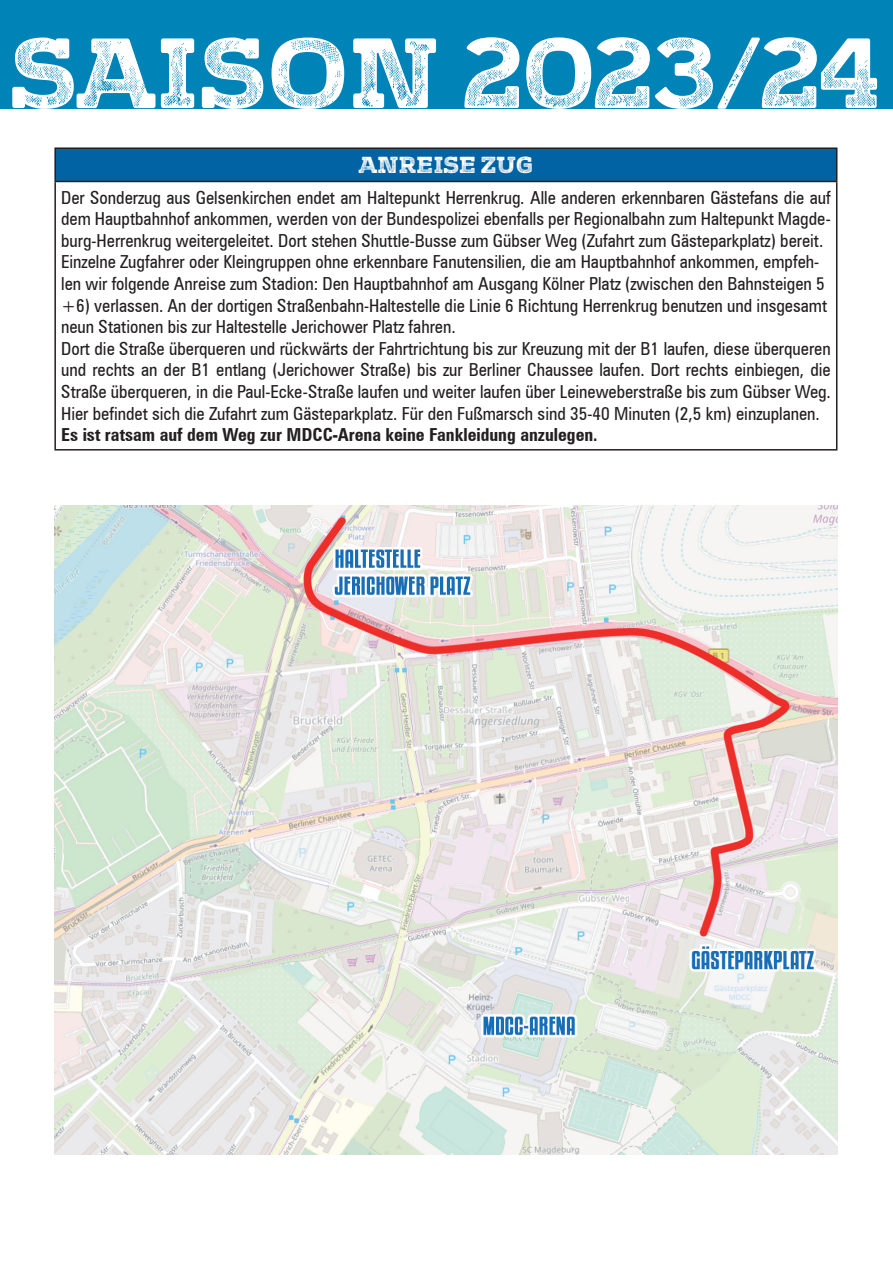
<style>
.page{position:relative;width:893px;height:1263px;background:#fff}
.page>*{position:absolute;margin:0;border:0;box-sizing:border-box;transform-origin:0 0}
.t1{font:90px "Vezus Serif Texture One";letter-spacing:-.01em;color:#fff}
.t2{font:21px "Vezus Serif Texture One";color:#fff}
.t3{font:condensed 18px/21.6px "Zurich BT";color:#231f20}
.t4{font:700 condensed 18px "Zurich BT";color:#231f20}
</style>
<div class="page">
<div style="left:0;top:0;width:893px;height:108px;background:#0083b6"></div>
<div style="left:55px;top:148px;width:782px;height:33px;background:#0163a3"></div>
<hr style="left:54px;top:147px;width:783px;height:2px;background:#231f20">
<hr style="left:54px;top:149px;width:2px;height:32px;background:#231f20">
<hr style="left:836px;top:149px;width:1px;height:32px;background:#231f20">
<hr style="left:54px;top:181px;width:783px;height:1px;background:#231f20">
<hr style="left:54px;top:182px;width:2px;height:267px;background:#231f20">
<hr style="left:836px;top:182px;width:1px;height:267px;background:#231f20">
<hr style="left:54px;top:449px;width:783px;height:1px;background:#231f20">
<img style="left:54px;top:506px;width:783px;height:648px">
<h1 class="t1" style="left:10px;top:12px;width:874px">SAISON 2023/24</h1>
<p class="t2" style="left:359px;top:151px;width:176px">ANREISE ZUG</p>
<p class="t3" style="left:61px;top:186px;width:771px">Der Sonderzug aus Gelsenkirchen endet am Haltepunkt Herrenkrug. Alle anderen erkennbaren Gästefans die auf dem Hauptbahnhof ankommen, werden von der Bundespolizei ebenfalls per Regionalbahn zum Haltepunkt Magde&shy;burg-Herrenkrug weitergeleitet. Dort stehen Shuttle-Busse zum Gübser Weg (Zufahrt zum Gästeparkplatz) bereit.<br>Einzelne Zugfahrer oder Kleingruppen ohne erkennbare Fanutensilien, die am Hauptbahnhof ankommen, empfeh&shy;len wir folgende Anreise zum Stadion: Den Hauptbahnhof am Ausgang Kölner Platz (zwischen den Bahnsteigen 5 +6) verlassen. An der dortigen Straßenbahn-Haltestelle die Linie 6 Richtung Herrenkrug benutzen und insgesamt neun Stationen bis zur Haltestelle Jerichower Platz fahren.<br>Dort die Straße überqueren und rückwärts der Fahrtrichtung bis zur Kreuzung mit der B1 laufen, diese überqueren und rechts an der B1 entlang (Jerichower Straße) bis zur Berliner Chaussee laufen. Dort rechts einbiegen, die Straße überqueren, in die Paul-Ecke-Straße laufen und weiter laufen über Leineweberstraße bis zum Gübser Weg.<br>Hier befindet sich die Zufahrt zum Gästeparkplatz. Für den Fußmarsch sind 35-40 Minuten (2,5 km) einzuplanen.</p>
<p class="t4" style="left:61px;top:424px;width:538px">Es ist ratsam auf dem Weg zur MDCC-Arena keine Fankleidung anzulegen.</p>
</div>
